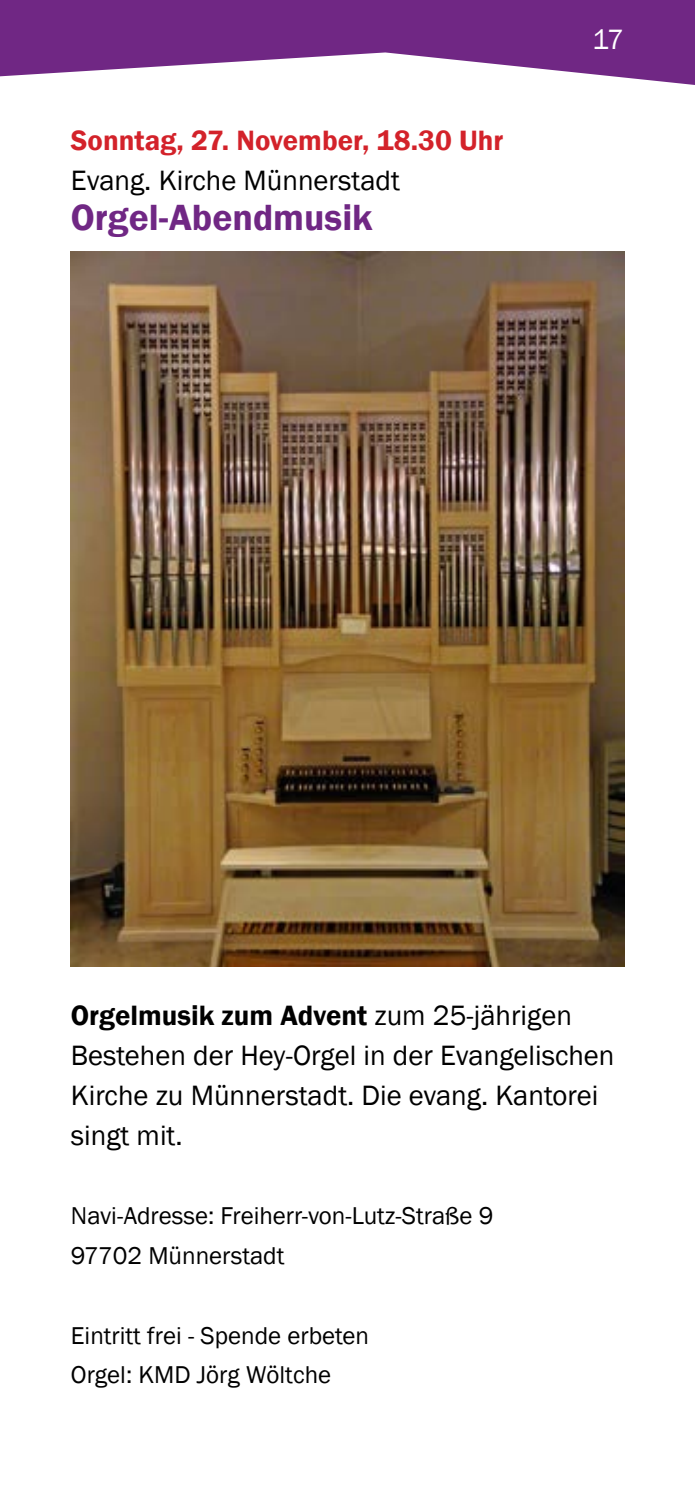
<style>
.page{position:relative;width:695px;height:1489px;background:#fff}
.page>*{position:absolute;margin:0;border:0;box-sizing:border-box;transform-origin:0 0}
.t1{font:600 37.5px "Franklin Gothic";color:#702784}
.t2{font:28.75px/39.8px "Franklin Gothic";color:#000}
.t3{font:600 28.75px "Franklin Gothic";color:#d3222a}
.t4{font:28.75px "Franklin Gothic";color:#fff}
.t5{font:25px/39.8px "Franklin Gothic";color:#000}
.s1{font-weight:600}
</style>
<div class="page">
<svg style="left:0;top:0;width:694px;height:85px;fill:#702784"></svg>
<img style="left:71px;top:252px;width:553px;height:714px">
<p class="t3" style="left:71px;top:123px;width:434px">Sonntag, 27. November, 18.30 Uhr</p>
<p class="t2" style="left:71px;top:161px;width:330px">Evang. Kirche Münnerstadt</p>
<h1 class="t1" style="left:71px;top:194px;width:303px">Orgel-Abendmusik</h1>
<p class="t4" style="left:592px;top:22px;width:33px">17</p>
<p class="t2" style="left:71px;top:996px;width:545px"><span class="s1">Orgelmusik zum Advent</span> zum 25-jährigen Bestehen der Hey-Orgel in der Evangelischen Kirche zu Münnerstadt. Die evang. Kantorei singt mit.</p>
<p class="t5" style="left:71px;top:1196px;width:424px">Navi-Adresse: Freiherr-von-Lutz-Straße 9<br>97702 Münnerstadt</p>
<p class="t5" style="left:71px;top:1315px;width:299px">Eintritt frei - Spende erbeten<br>Orgel: KMD Jörg Wöltche</p>
</div>
